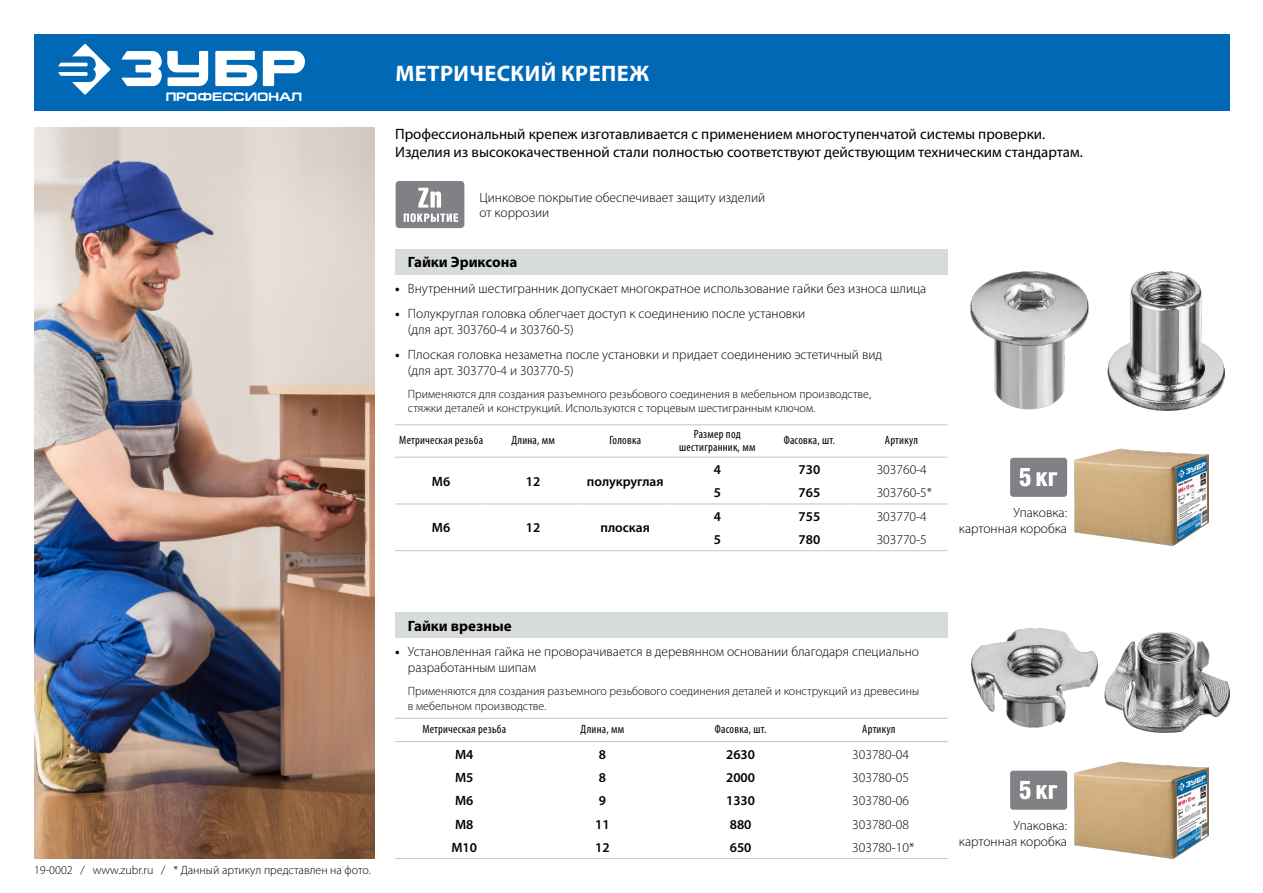
<style>
.page{position:relative;width:1263px;height:893px;background:#fff}
.page>*{position:absolute;margin:0;border:0;box-sizing:border-box;transform-origin:0 0}
.t1{font:700 22.5px "Myriad Pro";letter-spacing:.02em;color:#fff}
.t2{font:15px/18px "Myriad Pro";color:#000}
.t3{font:700 15px "Myriad Pro";color:#000}
.t4{font:300 13.5px/16.2px "Myriad Pro";color:#000}
.t5{font:600 13.5px "Myriad Pro";color:#000}
.t6{font:700 12.3px "Europe Ext";color:#fff}
.t7{font:300 12px/14.4px "Myriad Pro";color:#000}
.t8{font:condensed 12px/12.8px "Myriad Pro";letter-spacing:.02em;color:#000;text-align:center}
.s1{font-weight:700}
</style>
<div class="page">
<div style="left:395px;top:249px;width:552px;height:25px;background:#d8dbdc"></div>
<hr style="left:395px;top:504px;width:92px;height:1px;background:#c3c5c8">
<hr style="left:487px;top:504px;width:92px;height:1px;background:#c3c5c8">
<hr style="left:579px;top:504px;width:92px;height:1px;background:#c3c5c8">
<hr style="left:671px;top:504px;width:92px;height:1px;background:#c3c5c8">
<hr style="left:763px;top:504px;width:92px;height:1px;background:#c3c5c8">
<hr style="left:855px;top:504px;width:92px;height:1px;background:#c3c5c8">
<hr style="left:395px;top:550px;width:92px;height:1px;background:#c3c5c8">
<hr style="left:487px;top:550px;width:92px;height:1px;background:#c3c5c8">
<hr style="left:579px;top:550px;width:92px;height:1px;background:#c3c5c8">
<hr style="left:671px;top:550px;width:92px;height:1px;background:#c3c5c8">
<hr style="left:763px;top:550px;width:92px;height:1px;background:#c3c5c8">
<hr style="left:855px;top:550px;width:92px;height:1px;background:#c3c5c8">
<hr style="left:395px;top:424px;width:92px;height:1px;background:#c3c5c8">
<hr style="left:487px;top:424px;width:92px;height:1px;background:#c3c5c8">
<hr style="left:579px;top:424px;width:92px;height:1px;background:#c3c5c8">
<hr style="left:671px;top:424px;width:92px;height:1px;background:#c3c5c8">
<hr style="left:763px;top:424px;width:92px;height:1px;background:#c3c5c8">
<hr style="left:855px;top:424px;width:92px;height:1px;background:#c3c5c8">
<hr style="left:395px;top:457px;width:92px;height:1px;background:#c3c5c8">
<hr style="left:487px;top:457px;width:92px;height:1px;background:#c3c5c8">
<hr style="left:579px;top:457px;width:92px;height:1px;background:#c3c5c8">
<hr style="left:671px;top:457px;width:92px;height:1px;background:#c3c5c8">
<hr style="left:763px;top:457px;width:92px;height:1px;background:#c3c5c8">
<hr style="left:855px;top:457px;width:92px;height:1px;background:#c3c5c8">
<div style="left:395px;top:612px;width:553px;height:26px;background:#d8dbdc"></div>
<hr style="left:395px;top:858px;width:138px;height:1px;background:#c3c5c8">
<hr style="left:533px;top:858px;width:138px;height:1px;background:#c3c5c8">
<hr style="left:671px;top:858px;width:139px;height:1px;background:#c3c5c8">
<hr style="left:810px;top:858px;width:138px;height:1px;background:#c3c5c8">
<hr style="left:395px;top:718px;width:138px;height:1px;background:#c3c5c8">
<hr style="left:533px;top:718px;width:138px;height:1px;background:#c3c5c8">
<hr style="left:671px;top:718px;width:139px;height:1px;background:#c3c5c8">
<hr style="left:810px;top:718px;width:138px;height:1px;background:#c3c5c8">
<hr style="left:395px;top:741px;width:138px;height:1px;background:#c3c5c8">
<hr style="left:533px;top:741px;width:138px;height:1px;background:#c3c5c8">
<hr style="left:671px;top:741px;width:139px;height:1px;background:#c3c5c8">
<hr style="left:810px;top:741px;width:138px;height:1px;background:#c3c5c8">
<div style="left:34px;top:34px;width:1196px;height:77px;background:#0068b5"></div>
<img style="left:970px;top:271px;width:118px;height:139px">
<img style="left:1107px;top:271px;width:117px;height:139px">
<img style="left:971px;top:628px;width:126px;height:100px">
<img style="left:1104px;top:632px;width:126px;height:100px">
<svg style="left:58px;top:44px;width:52px;height:51px"></svg>
<svg style="left:121px;top:51px;width:184px;height:35px"></svg>
<img style="left:34px;top:127px;width:340px;height:732px">
<img style="left:1074px;top:448px;width:134px;height:98px">
<img style="left:1074px;top:761px;width:134px;height:98px">
<div style="left:395px;top:181px;width:70px;height:48px;border:1px solid #fff;border-radius:4px"></div>
<div style="left:396px;top:181px;width:68px;height:47px;background:#818084;border-radius:4px"></div>
<svg style="left:404px;top:188px;width:54px;height:34px"></svg>
<div style="left:1008px;top:456px;width:61px;height:42px;border:3px solid #fff;border-radius:3px"></div>
<div style="left:1010px;top:458px;width:57px;height:39px;background:#818084;border-radius:3px"></div>
<svg style="left:1020px;top:468px;width:10px;height:18px"></svg>
<svg style="left:1036px;top:472px;width:21px;height:14px"></svg>
<div style="left:1008px;top:769px;width:61px;height:42px;border:3px solid #fff;border-radius:3px"></div>
<div style="left:1010px;top:771px;width:57px;height:39px;background:#818084;border-radius:3px"></div>
<svg style="left:1020px;top:781px;width:10px;height:18px"></svg>
<svg style="left:1036px;top:785px;width:21px;height:14px"></svg>
<p class="t6" style="left:166px;top:90px;width:138px">ПРОФЕССИОНАЛ</p>
<h1 class="t1" style="left:395px;top:58px;width:255px">МЕТРИЧЕСКИЙ КРЕПЕЖ</h1>
<p class="t2" style="left:395px;top:124px;width:689px">Профессиональный крепеж изготавливается с применением многоступенчатой системы проверки.<br>Изделия из высококачественной стали полностью соответствуют действующим техническим стандартам.</p>
<p class="t4" style="left:479px;top:190px;width:287px;line-height:15px">Цинковое покрытие обеспечивает защиту изделий от коррозии</p>
<p class="t3" style="left:408px;top:252px;width:111px">Гайки Эриксона</p>
<p class="t4" style="left:395px;top:280px;width:533px"><span class="s1">•</span> Внутренний шестигранник допускает многократное использование гайки без износа шлица</p>
<p class="t4" style="left:408px;top:305px;width:399px;text-indent:-13px"><span class="s1">•</span> Полукруглая головка облегчает доступ к соединению после установки (для арт. 303760-4 и 303760-5)</p>
<p class="t4" style="left:408px;top:346px;width:476px;text-indent:-13px"><span class="s1">•</span> Плоская головка незаметна после установки и придает соединению эстетичный вид (для арт. 303770-4 и 303770-5)</p>
<p class="t7" style="left:408px;top:386px;width:465px">Применяются для создания разъемного резьбового соединения в мебельном производстве, стяжки деталей и конструкций. Используются с торцевым шестигранным ключом.</p>
<p class="t8" style="left:399px;top:434px;width:85px">Метрическая резьба</p>
<p class="t8" style="left:511px;top:434px;width:45px">Длина, мм</p>
<p class="t8" style="left:609px;top:434px;width:33px">Головка</p>
<p class="t8" style="left:679px;top:428px;width:78px">Размер под шестигранник, мм</p>
<p class="t8" style="left:784px;top:434px;width:53px">Фасовка, шт.</p>
<p class="t8" style="left:885px;top:434px;width:35px">Артикул</p>
<p class="t5" style="left:432px;top:472px;width:20px">М6</p>
<p class="t5" style="left:526px;top:472px;width:16px">12</p>
<p class="t5" style="left:587px;top:472px;width:78px">полукруглая</p>
<p class="t5" style="left:714px;top:461px;width:9px">4</p>
<p class="t5" style="left:798px;top:461px;width:23px">730</p>
<p class="t4" style="left:877px;top:461px;width:52px">303760-4</p>
<p class="t5" style="left:714px;top:484px;width:9px">5</p>
<p class="t5" style="left:798px;top:484px;width:23px">765</p>
<p class="t4" style="left:877px;top:484px;width:57px">303760-5*</p>
<p class="t5" style="left:432px;top:519px;width:20px">М6</p>
<p class="t5" style="left:526px;top:519px;width:16px">12</p>
<p class="t5" style="left:600px;top:519px;width:51px">плоская</p>
<p class="t5" style="left:714px;top:508px;width:9px">4</p>
<p class="t5" style="left:798px;top:508px;width:23px">755</p>
<p class="t4" style="left:877px;top:508px;width:52px">303770-4</p>
<p class="t5" style="left:714px;top:531px;width:9px">5</p>
<p class="t5" style="left:798px;top:531px;width:23px">780</p>
<p class="t4" style="left:877px;top:531px;width:52px">303770-5</p>
<p class="t4" style="left:959px;top:504px;width:110px;text-align:right">Упаковка: картонная коробка</p>
<p class="t7" style="left:34px;top:862px;width:338px">19-0002 / www.zubr.ru / * Данный артикул представлен на фото.</p>
<p class="t3" style="left:408px;top:616px;width:105px">Гайки врезные</p>
<p class="t4" style="left:408px;top:643px;width:513px;text-indent:-13px"><span class="s1">•</span> Установленная гайка не проворачивается в деревянном основании благодаря специально разработанным шипам</p>
<p class="t7" style="left:408px;top:684px;width:513px">Применяются для создания разъемного резьбового соединения деталей и конструкций из древесины в мебельном производстве.</p>
<p class="t8" style="left:422px;top:723px;width:85px">Метрическая резьба</p>
<p class="t8" style="left:581px;top:723px;width:45px">Длина, мм</p>
<p class="t8" style="left:715px;top:723px;width:53px">Фасовка, шт.</p>
<p class="t8" style="left:862px;top:723px;width:35px">Артикул</p>
<p class="t5" style="left:455px;top:745px;width:20px">М4</p>
<p class="t5" style="left:599px;top:745px;width:9px">8</p>
<p class="t5" style="left:726px;top:745px;width:30px">2630</p>
<p class="t4" style="left:852px;top:746px;width:58px">303780-04</p>
<p class="t5" style="left:455px;top:769px;width:20px">М5</p>
<p class="t5" style="left:599px;top:769px;width:9px">8</p>
<p class="t5" style="left:726px;top:769px;width:30px">2000</p>
<p class="t4" style="left:852px;top:769px;width:58px">303780-05</p>
<p class="t5" style="left:455px;top:792px;width:20px">М6</p>
<p class="t5" style="left:599px;top:792px;width:9px">9</p>
<p class="t5" style="left:726px;top:792px;width:30px">1330</p>
<p class="t4" style="left:852px;top:792px;width:58px">303780-06</p>
<p class="t5" style="left:455px;top:815px;width:20px">М8</p>
<p class="t5" style="left:595px;top:815px;width:16px">11</p>
<p class="t5" style="left:730px;top:815px;width:23px">880</p>
<p class="t4" style="left:852px;top:816px;width:58px">303780-08</p>
<p class="t5" style="left:451px;top:839px;width:27px">М10</p>
<p class="t5" style="left:595px;top:839px;width:16px">12</p>
<p class="t5" style="left:730px;top:839px;width:23px">650</p>
<p class="t4" style="left:852px;top:839px;width:64px">303780-10*</p>
<p class="t4" style="left:959px;top:817px;width:110px;text-align:right">Упаковка: картонная коробка</p>
</div>
